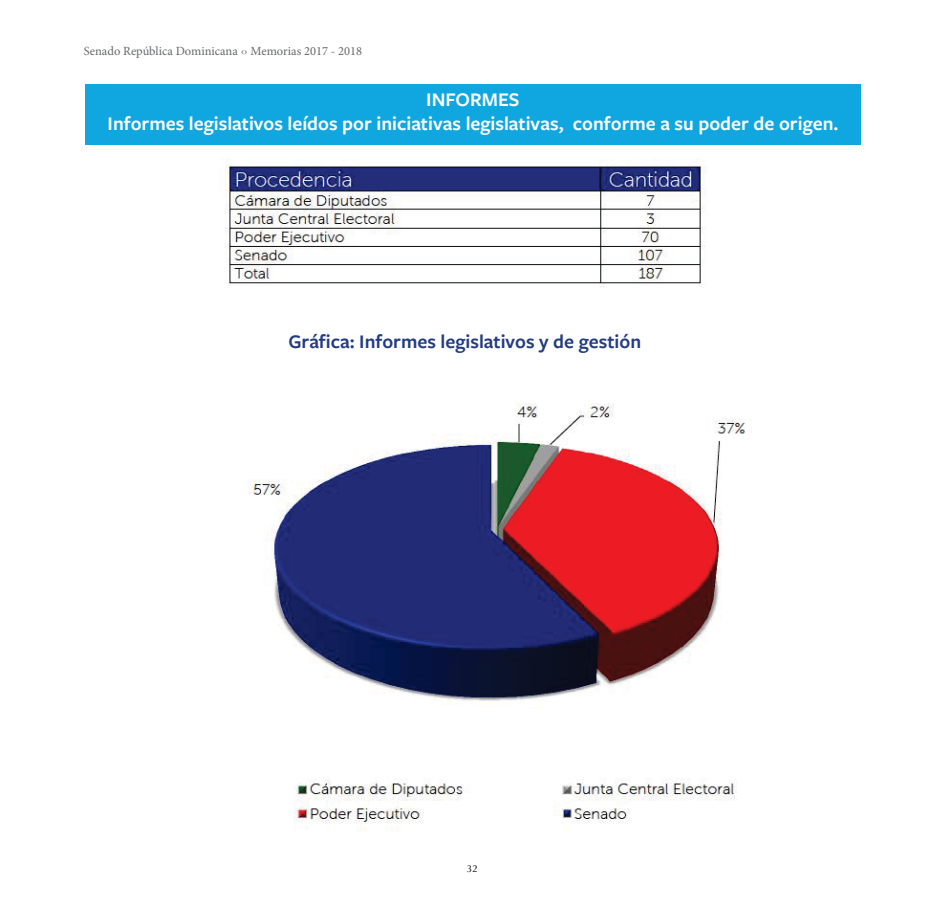
<style>
.page{position:relative;width:945px;height:923px;background:#fff}
.page>*{position:absolute;margin:0;border:0;box-sizing:border-box;transform-origin:0 0}
.t1{font:600 20px/24px "Freight Sans Pro";color:#fff;text-align:center}
.t2{font:600 20px "Freight Sans Pro";color:#233c81}
.t3{font:12.5px "Minion Pro";color:#66686a}
.t4{font:10px "Optima";color:#030806}
</style>
<div class="page">
<div style="left:86px;top:84px;width:775px;height:60px;background:#10a7e0"></div>
<img style="left:225px;top:159px;width:527px;height:672px">
<div style="left:175px;top:314px;width:580px;height:54px;background:#fff"></div>
<p class="t3" style="left:84px;top:44px;width:280px">Senado República Dominicana ‹› Memorias 2017 - 2018</p>
<p class="t1" style="left:108px;top:90px;width:732px">INFORMES<br>Informes legislativos leídos por iniciativas legislativas, conforme a su poder de origen.</p>
<p class="t2" style="left:289px;top:334px;width:354px">Gráfica: Informes legislativos y de gestión</p>
<p class="t4" style="left:467px;top:863px;width:13px">32</p>
</div>
